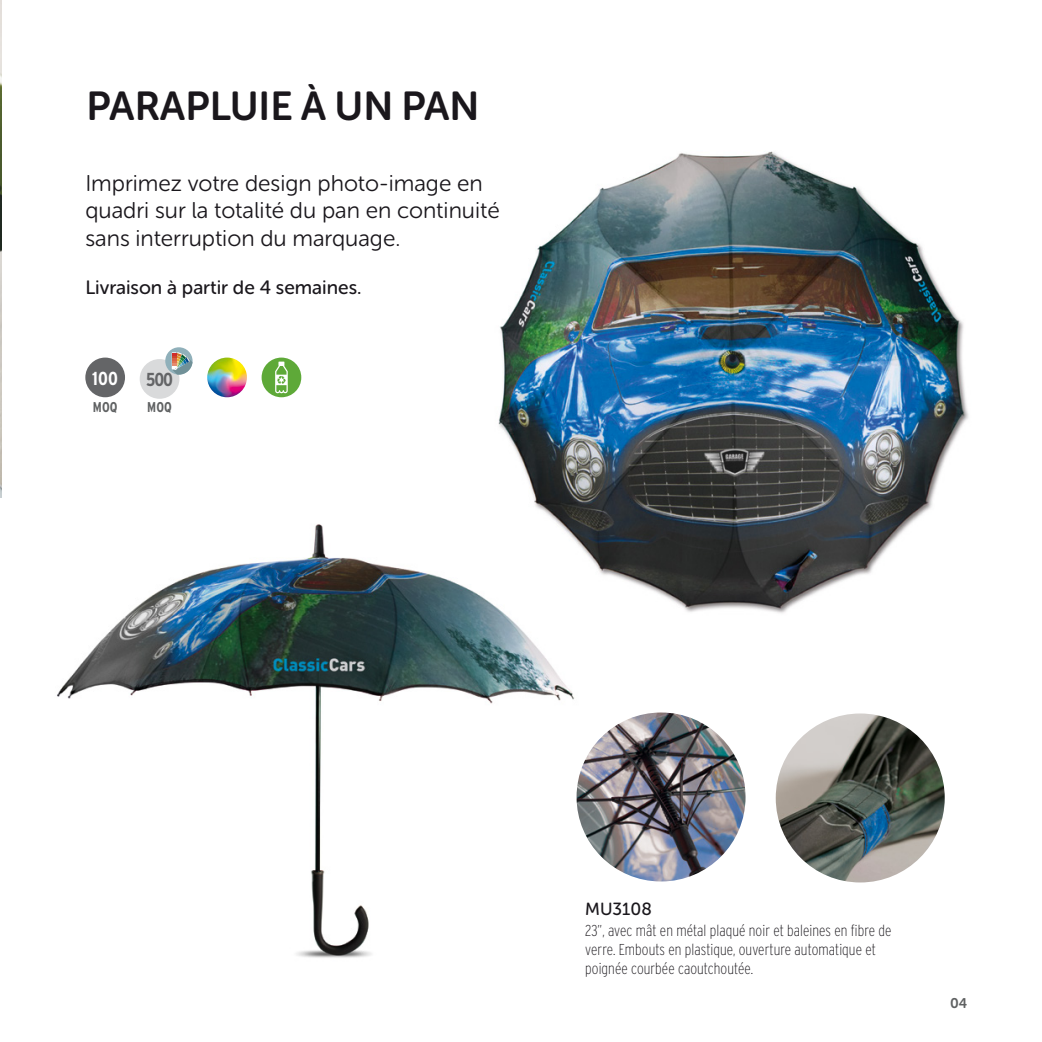
<style>
.page{position:relative;width:1042px;height:1042px;background:#fff}
.page>*{position:absolute;margin:0;border:0;box-sizing:border-box;transform-origin:0 0}
.t1{font:40.25px "Museo Sans Rounded 700";color:#1a171c}
.t2{font:22.75px/27.3px "Museo Sans Rounded 300";color:#1a171c}
.t3{font:19.25px "Museo Sans Rounded 500";color:#1a171c}
.t4{font:700 18.72px "Interstate WGL Condensed";color:#fff}
.t5{font:700 18.72px "Interstate WGL Condensed";color:#646567}
.t6{font:17.5px "Museo Sans Rounded 500";color:#1a171c}
.t7{font:200 15.75px/18.9px "Interstate WGL Condensed";letter-spacing:.005em;color:#1a171c}
.t8{font:700 14.17px "Interstate WGL Condensed";color:#5f6162}
.t9{font:14px "Museo Sans Rounded 700";color:#5f6162}
</style>
<div class="page">
<img style="left:0;top:0;width:2px;height:497px">
<img style="left:776px;top:713px;width:168px;height:169px;border-radius:84px">
<img style="left:576px;top:712px;width:169px;height:169px;border-radius:84px">
<div style="left:85px;top:357px;width:40px;height:40px;background:#646567;border-radius:50%"></div>
<div style="left:140px;top:359px;width:39px;height:40px;background:#d9dadb;border-radius:50%"></div>
<svg style="left:165px;top:347px;width:28px;height:27px"></svg>
<svg style="left:172px;top:352px;width:20px;height:23px"></svg>
<img style="left:207px;top:357px;width:40px;height:40px;border-radius:20px">
<div style="left:262px;top:357px;width:39px;height:40px;background:#5ea938;border-radius:50%"></div>
<svg style="left:275px;top:362px;width:13px;height:31px"></svg>
<img style="left:57px;top:524px;width:540px;height:434px">
<img style="left:490px;top:151px;width:479px;height:476px">
<p class="t1" style="left:86px;top:83px;width:395px">PARAPLUIE À UN PAN</p>
<p class="t2" style="left:85px;top:170px;width:416px">Imprimez votre design photo-image en quadri sur la totalité du pan en continuité sans interruption du marquage.</p>
<p class="t3" style="left:85px;top:277px;width:278px">Livraison à partir de 4 semaines.</p>
<p class="t4" style="left:92px;top:365px;width:27px">100</p>
<p class="t8" style="left:93px;top:397px;width:26px">MOQ</p>
<p class="t5" style="left:146px;top:366px;width:28px">500</p>
<p class="t8" style="left:147px;top:397px;width:26px">MOQ</p>
<p class="t6" style="left:585px;top:899px;width:68px">MU3108</p>
<p class="t7" style="left:585px;top:920px;width:308px">23”, avec mât en métal plaqué noir et baleines en fibre de verre. Embouts en plastique, ouverture automatique et poignée courbée caoutchoutée.</p>
<p class="t9" style="left:950px;top:995px;width:19px">04</p>
</div>
